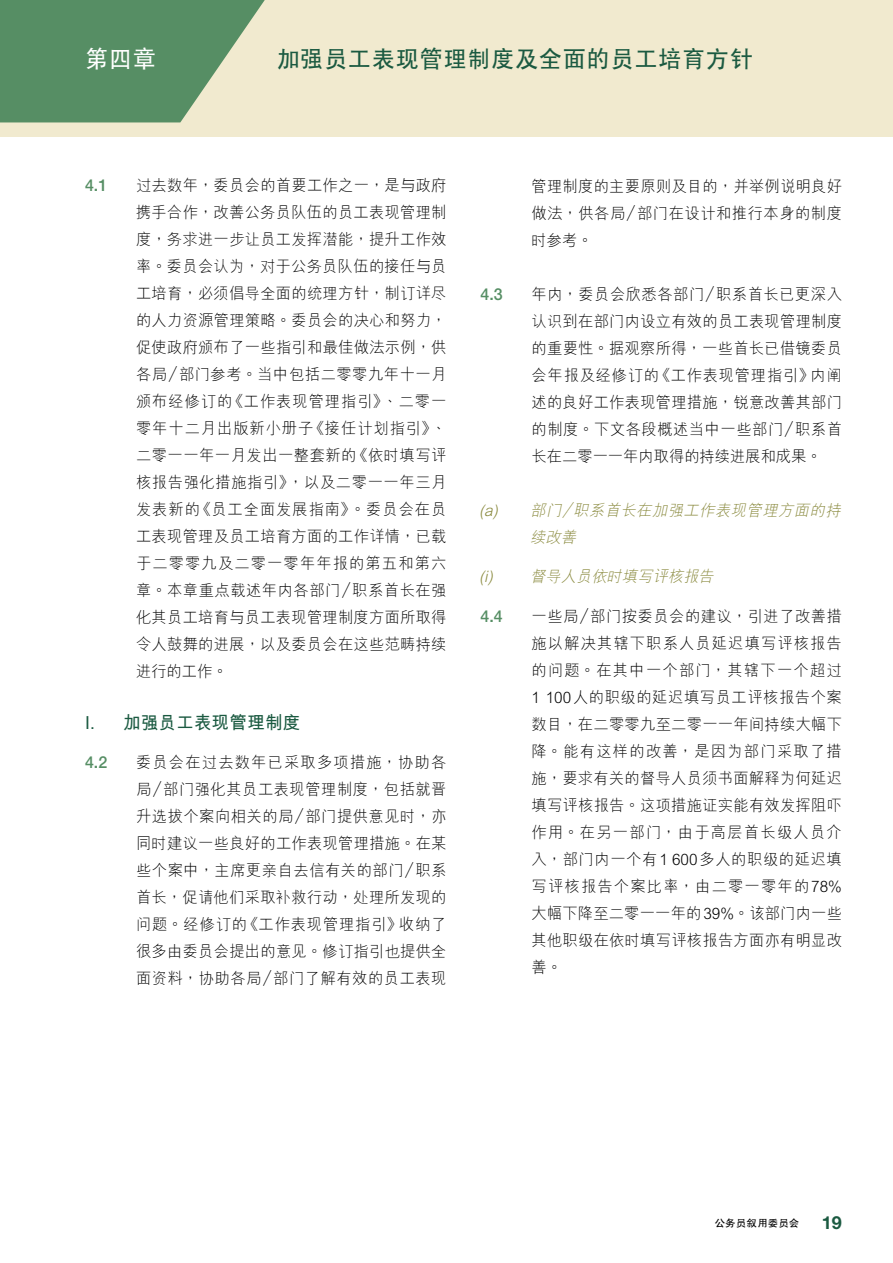
<style>
.page{position:relative;width:893px;height:1263px;background:#fff}
.page>*{position:absolute;margin:0;border:0;box-sizing:border-box;transform-origin:0 0}
.t1{font:700 24px "C Hei 2 HKS";letter-spacing:.025em;color:#1b5a41}
.t2{font:700 24px "C Hei 2 HKS";color:#fff}
.t3{font:700 18px "M Hei HKS";letter-spacing:.015em;color:#1b5a41}
.t4{font:700 18px "Helvetica Neue";color:#1b5a41}
.t5{font:500 16.5px "Helvetica Neue";color:#568e64}
.t6{font:300 15.75px/27px "M Hei HKS";letter-spacing:.02em;color:#000;text-align:justify}
.t7{font:italic 300 15.75px/27px "M Hei HKS";color:#89893d}
.t8{font:700 10.2px "C Hei 2 HKS";letter-spacing:.01em;color:#000}
</style>
<div class="page">
<div style="left:0;top:0;width:893px;height:136px;background:#f1eacf"></div>
<svg style="left:0;top:0;width:265px;height:122px"></svg>
<h1 class="t2" style="left:85px;top:42px;width:73px">第四章</h1>
<h1 class="t1" style="left:276px;top:42px;width:478px">加強員工表現管理制度及全面的員工培育方針</h1>
<p class="t5" style="left:85px;top:176px;width:24px">4.1</p>
<p class="t6" style="left:136px;top:172px;width:312px">過去數年，委員會的首要工作之一，是與政府攜手合作，改善公務員隊伍的員工表現管理制度，務求進一步讓員工發揮潛能，提升工作效率。委員會認為，對於公務員隊伍的接任與員工培育，必須倡導全面的統理方針，制訂詳盡的人力資源管理策略。委員會的決心和努力，促使政府頒布了一些指引和最佳做法示例，供各局／部門參考。當中包括二零零九年十一月頒布經修訂的《工作表現管理指引》、二零一零年十二月出版新小冊子《接任計劃指引》、二零一一年一月發出一整套新的《依時填寫評核報告強化措施指引》，以及二零一一年三月發表新的《員工全面發展指南》。委員會在員工表現管理及員工培育方面的工作詳情，已載於二零零九及二零一零年年報的第五和第六章。本章重點載述年內各部門／職系首長在強化其員工培育與員工表現管理制度方面所取得令人鼓舞的進展，以及委員會在這些範疇持續進行的工作。</p>
<p class="t3" style="left:85px;top:709px;width:217px">I. 加強員工表現管理制度</p>
<p class="t5" style="left:85px;top:752px;width:24px">4.2</p>
<p class="t6" style="left:136px;top:748px;width:312px">委員會在過去數年已採取多項措施，協助各局／部門強化其員工表現管理制度，包括就晉升選拔個案向相關的局／部門提供意見時，亦同時建議一些良好的工作表現管理措施。在某些個案中，主席更親自去信有關的部門／職系首長，促請他們採取補救行動，處理所發現的問題。經修訂的《工作表現管理指引》收納了很多由委員會提出的意見。修訂指引也提供全面資料，協助各局／部門了解有效的員工表現</p>
<p class="t6" style="left:531px;top:172px;width:312px">管理制度的主要原則及目的，並舉例說明良好做法，供各局／部門在設計和推行本身的制度時參考。</p>
<p class="t5" style="left:480px;top:284px;width:24px">4.3</p>
<p class="t6" style="left:532px;top:280px;width:312px">年內，委員會欣悉各部門／職系首長已更深入認識到在部門內設立有效的員工表現管理制度的重要性。據觀察所得，一些首長已借鏡委員會年報及經修訂的《工作表現管理指引》內闡述的良好工作表現管理措施，銳意改善其部門的制度。下文各段概述當中一些部門／職系首長在二零一一年內取得的持續進展和成果。</p>
<p class="t7" style="left:530px;top:496px;width:316px;text-indent:-51px">(a) 部門／職系首長在加強工作表現管理方面的持續改善</p>
<p class="t7" style="left:479px;top:562px;width:240px">(i) 督導人員依時填寫評核報告</p>
<p class="t5" style="left:480px;top:606px;width:24px">4.4</p>
<p class="t6" style="left:532px;top:602px;width:312px">一些局／部門按委員會的建議，引進了改善措施以解決其轄下職系人員延遲填寫評核報告的問題。在其中一個部門，其轄下一個超過1 100人的職級的延遲填寫員工評核報告個案數目，在二零零九至二零一一年間持續大幅下降。能有這樣的改善，是因為部門採取了措施，要求有關的督導人員須書面解釋為何延遲填寫評核報告。這項措施證實能有效發揮阻嚇作用。在另一部門，由於高層首長級人員介入，部門內一個有1 600多人的職級的延遲填寫評核報告個案比率，由二零一零年的78%大幅下降至二零一一年的39%。該部門內一些其他職級在依時填寫評核報告方面亦有明顯改善。</p>
<p class="t8" style="left:715px;top:1215px;width:86px">公務員敍用委員會</p>
<p class="t4" style="left:822px;top:1211px;width:22px">19</p>
</div>
